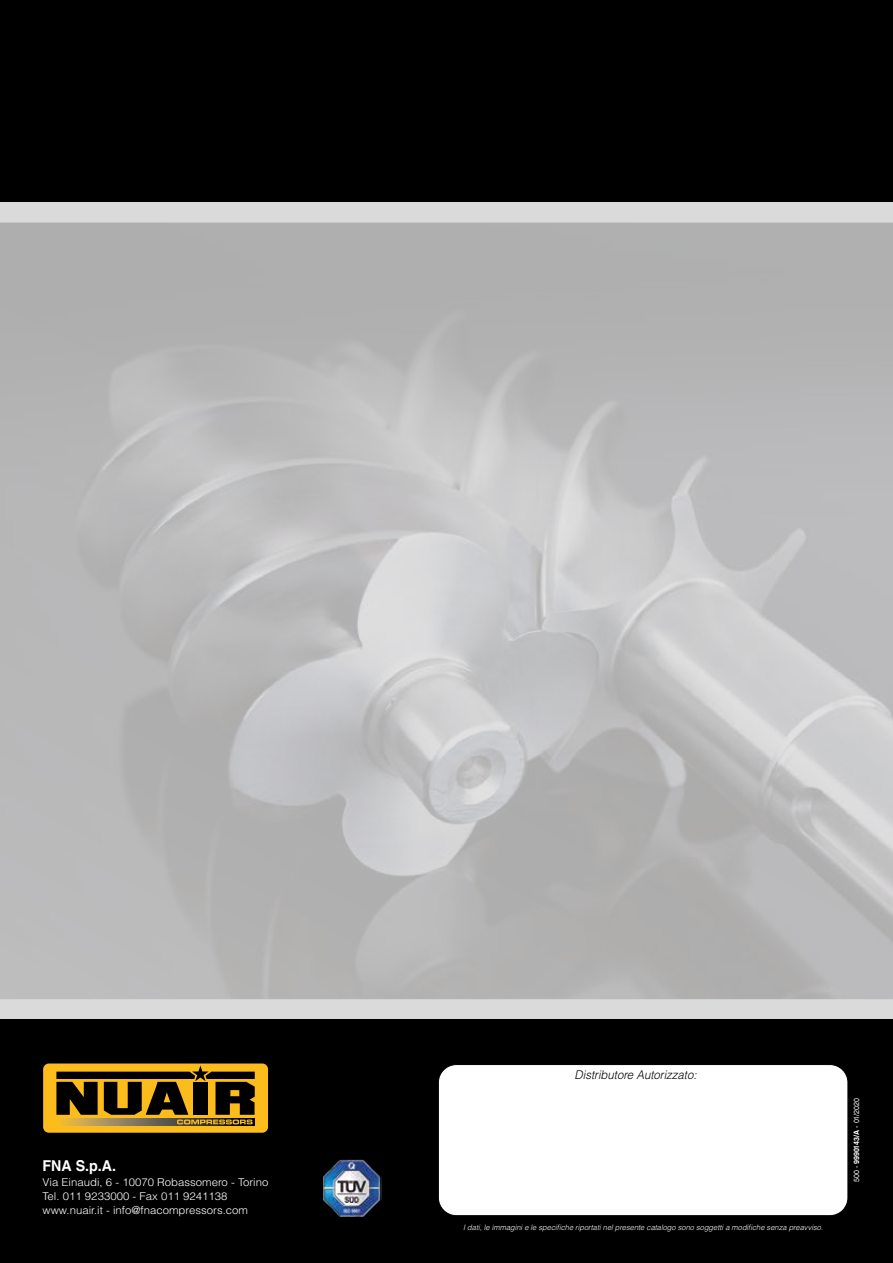
<style>
.page{position:relative;width:893px;height:1263px;background:#fff}
.page>*{position:absolute;margin:0;border:0;box-sizing:border-box;transform-origin:0 0}
.t1{font:700 15px "Helvetica LT Std";color:#fff;scale:.95 1}
.t2{font:italic 300 12px "Helvetica LT Std";color:#000;scale:.95 1}
.t3{font:300 10.8px/14.4px "Helvetica LT Std";color:#fff;scale:1.06 1}
.t4{font:italic 300 7.5px "Helvetica LT Std";color:#fff}
.t5{font:7.5px "Helvetica LT Std";color:#fff;scale:.95 1}
.s1{font-weight:700}
</style>
<div class="page">
<div style="left:0;top:202px;width:893px;height:818px;background:#dadada"></div>
<div style="left:0;top:1020px;width:893px;height:243px;background:#000"></div>
<div style="left:0;top:0;width:893px;height:202px;background:#000"></div>
<div style="left:438px;top:1064px;width:410px;height:152px;background:#fff;border-radius:18px"></div>
<div style="left:438px;top:1064px;width:410px;height:152px;border:1px solid #000;border-radius:18px"></div>
<img style="left:323px;top:1159px;width:59px;height:58px">
<div style="left:0;top:223px;width:893px;height:776px;background:#000;opacity:.75"></div>
<div style="left:43px;top:1063px;width:225px;height:70px;background:#fcbd1c;border-radius:6px"></div>
<svg style="left:60px;top:1124px;width:195px;height:1px"></svg>
<svg style="left:56px;top:1065px;width:199px;height:59px"></svg>
<h1 class="t1" style="left:43px;top:1157px;width:79px">FNA S.p.A.</h1>
<p class="t3" style="left:43px;top:1174px;width:215px">Via Einaudi, 6 - 10070 Robassomero - Torino<br>Tel. 011 9233000 - Fax 011 9241138 www.nuair.it - info@fnacompressors.com</p>
<p class="t2" style="left:575px;top:1067px;width:130px">Distributore Autorizzato:</p>
<p class="t4" style="left:463px;top:1222px;width:361px">I dati, le immagini e le specifiche riportati nel presente catalogo sono soggetti a modifiche senza preavviso.</p>
<p class="t5" style="left:852px;top:1182px;width:90px;rotate:-90deg">500 - <span class="s1">9990143/A</span> - 01/2020</p>
</div>
